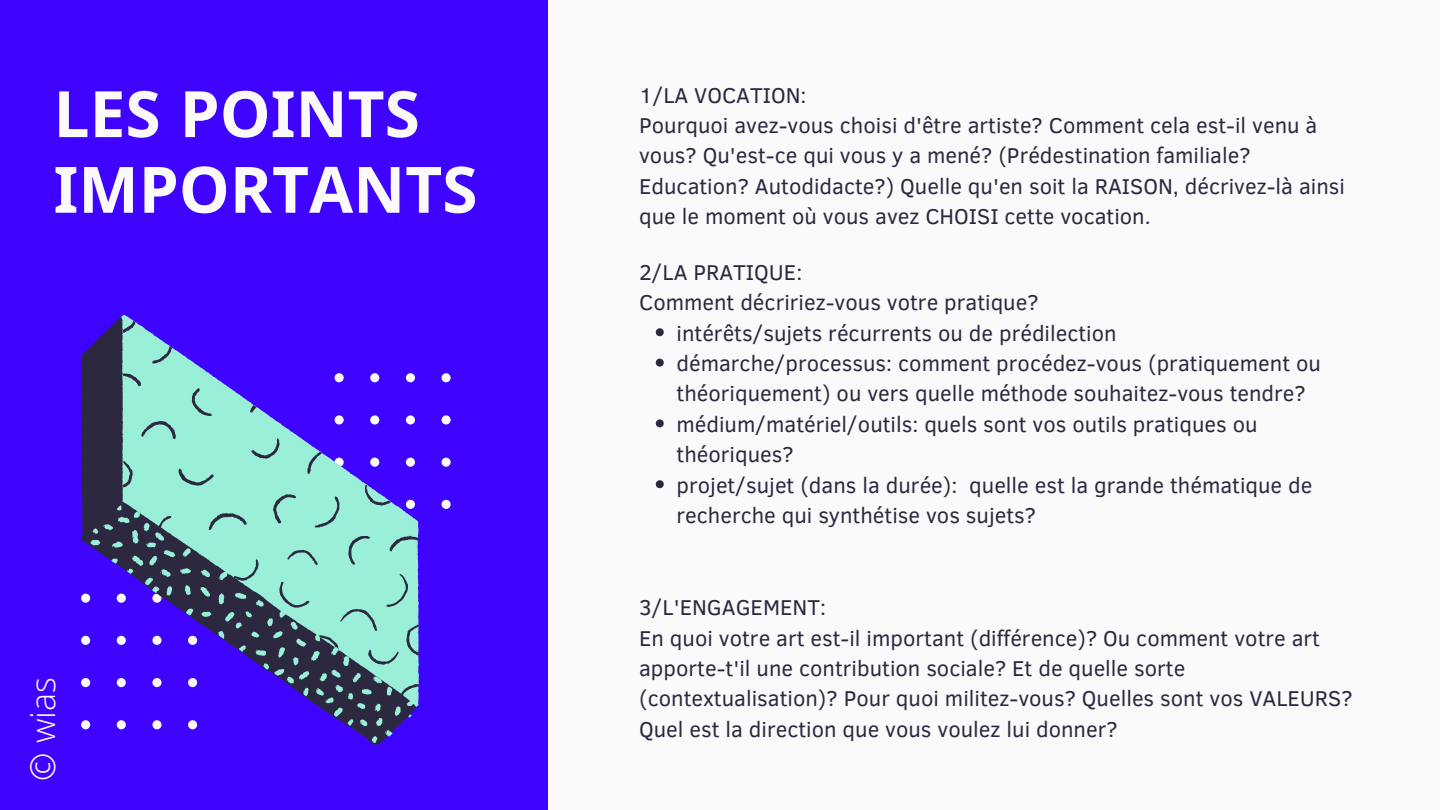
<style>
.page{position:relative;width:1440px;height:810px;background:#3e04ff}
.page>*{position:absolute;margin:0;border:0;box-sizing:border-box;transform-origin:0 0}
.t1{font:700 64px/75.7px "Noto Sans";color:#fafafa}
.t2{font:300 34px "Open Sans";color:#fafafa}
.t3{font:22px/30.4px "Clear Sans";color:#2c2840}
</style>
<div class="page">
<svg style="left:441px;top:373px;width:10px;height:136px"></svg>
<svg style="left:81px;top:317px;width:43px;height:225px;background:#2e2356"></svg>
<svg style="left:122px;top:321px;width:297px;height:375px"></svg>
<svg style="left:90px;top:505px;width:325px;height:238px"></svg>
<div style="left:548px;top:0;width:892px;height:810px;background:#fafafa"></div>
<svg style="left:656px;top:328px;width:8px;height:8px"></svg>
<svg style="left:656px;top:359px;width:8px;height:8px"></svg>
<svg style="left:656px;top:419px;width:8px;height:8px"></svg>
<svg style="left:656px;top:480px;width:8px;height:8px"></svg>
<h1 class="t1" style="left:53px;top:74px;width:426px">LES POINTS<br>IMPORTANTS</h1>
<h2 class="t2" style="left:19px;top:781px;width:105px;rotate:-90deg">© wias</h2>
<p class="t3" style="left:639px;top:79px;width:707px">1/LA VOCATION:<br>Pourquoi avez-vous choisi d'être artiste? Comment cela est-il venu à vous? Qu'est-ce qui vous y a mené? (Prédestination familiale?<br>Education? Autodidacte?) Quelle qu'en soit la RAISON, décrivez-là ainsi que le moment où vous avez CHOISI cette vocation.</p>
<p class="t3" style="left:639px;top:256px;width:401px">2/LA PRATIQUE:<br>Comment décririez-vous votre pratique?</p>
<p class="t3" style="left:677px;top:317px;width:646px">intérêts/sujets récurrents ou de prédilection démarche/processus: comment procédez-vous (pratiquement ou théoriquement) ou vers quelle méthode souhaitez-vous tendre? médium/matériel/outils: quels sont vos outils pratiques ou théoriques?<br>projet/sujet (dans la durée): quelle est la grande thématique de recherche qui synthétise vos sujets?</p>
<p class="t3" style="left:639px;top:591px;width:715px">3/L'ENGAGEMENT:<br>En quoi votre art est-il important (différence)? Ou comment votre art apporte-t'il une contribution sociale? Et de quelle sorte (contextualisation)? Pour quoi militez-vous? Quelles sont vos VALEURS?<br>Quel est la direction que vous voulez lui donner?</p>
</div>
